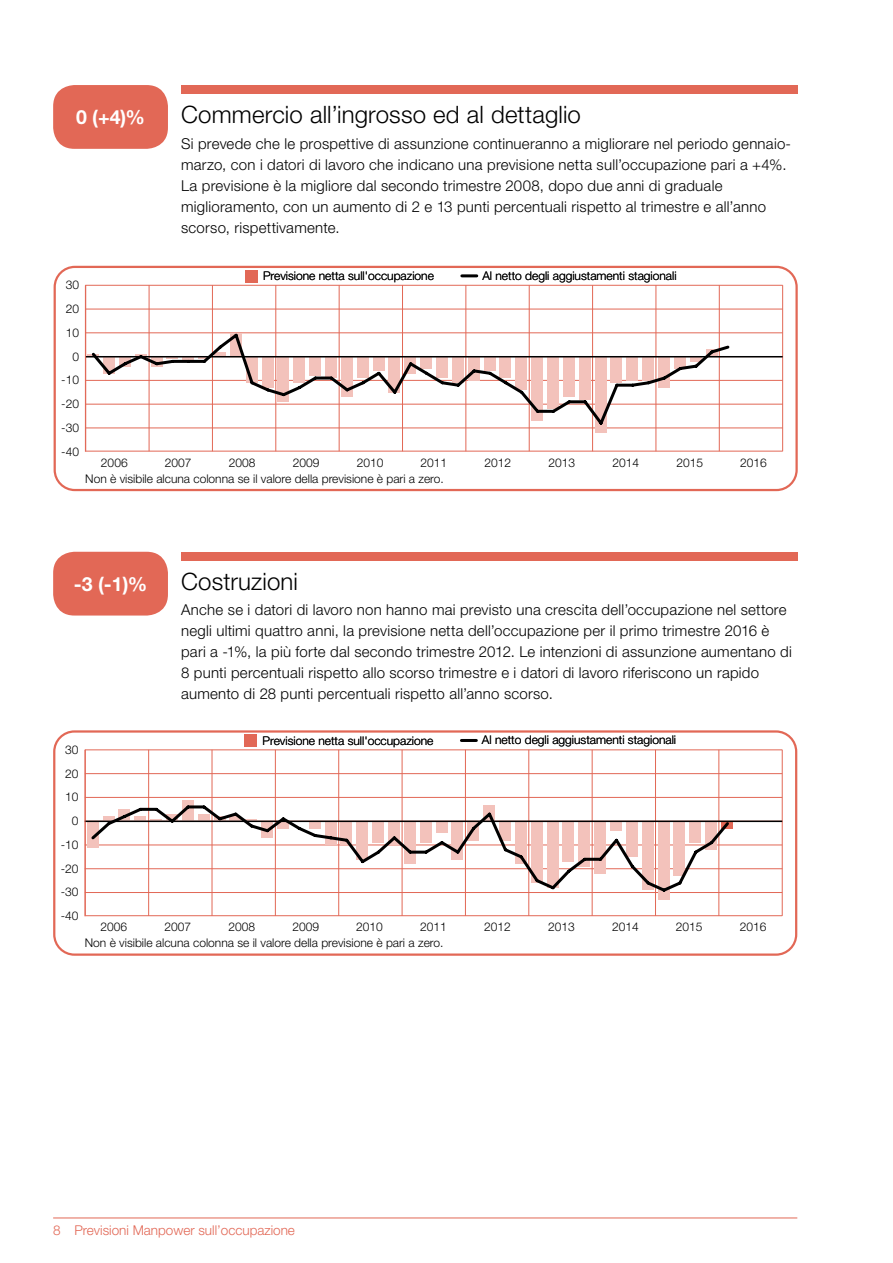
<style>
.page{position:relative;width:893px;height:1263px;background:#fff}
.page>*{position:absolute;margin:0;border:0;box-sizing:border-box;transform-origin:0 0}
.t1{font:300 24px "Helvetica Neue LT Std";letter-spacing:.005em;color:#000}
.t2{font:700 19.5px "Helvetica Neue LT Std";color:#fff}
.t3{font:300 15px/21px "Helvetica Neue LT Std";letter-spacing:.015em;color:#000}
.t4{font:300 13.5px "Helvetica Neue LT Std";color:#e26856}
.t5{font:300 12px/23.7px "Helvetica Neue LT Std";color:#000;text-align:right}
</style>
<div class="page">
<hr style="left:53px;top:1217px;width:744px;height:1px;background:#e26856">
<svg style="left:54px;top:266px;width:744px;height:225px"></svg>
<svg style="left:53px;top:730px;width:744px;height:226px"></svg>
<div style="left:181px;top:85px;width:617px;height:9px;background:#e26856"></div>
<div style="left:181px;top:552px;width:617px;height:8px;background:#e26856"></div>
<div style="left:53px;top:85px;width:115px;height:64px;background:#e26856;border-radius:21px"></div>
<div style="left:53px;top:552px;width:115px;height:63px;background:#e26856;border-radius:21px"></div>
<h2 class="t2" style="left:76px;top:105px;width:71px">0 (+4)%</h2>
<p class="t5" style="left:61px;top:273px;width:19px">30<br>20<br>10<br>0 -10 -20 -30 -40</p>
<h1 class="t1" style="left:181px;top:100px;width:401px">Commercio all’ingrosso ed al dettaglio</h1>
<p class="t3" style="left:181px;top:133px;width:611px">Si prevede che le prospettive di assunzione continueranno a migliorare nel periodo gennaio&shy;marzo, con i datori di lavoro che indicano una previsione netta sull’occupazione pari a +4%.<br>La previsione è la migliore dal secondo trimestre 2008, dopo due anni di graduale miglioramento, con un aumento di 2 e 13 punti percentuali rispetto al trimestre e all’anno scorso, rispettivamente.</p>
<p class="t5" style="left:263px;top:264px;width:172px">Previsione netta sull'occupazione</p>
<p class="t5" style="left:482px;top:263px;width:196px">Al netto degli aggiustamenti stagionali</p>
<p class="t5" style="left:101px;top:450px;width:28px">2006</p>
<p class="t5" style="left:165px;top:450px;width:28px">2007</p>
<p class="t5" style="left:229px;top:450px;width:28px">2008</p>
<p class="t5" style="left:293px;top:450px;width:28px">2009</p>
<p class="t5" style="left:357px;top:450px;width:28px">2010</p>
<p class="t5" style="left:421px;top:450px;width:28px">2011</p>
<p class="t5" style="left:485px;top:450px;width:28px">2012</p>
<p class="t5" style="left:548px;top:450px;width:28px">2013</p>
<p class="t5" style="left:612px;top:450px;width:28px">2014</p>
<p class="t5" style="left:676px;top:450px;width:28px">2015</p>
<p class="t5" style="left:740px;top:450px;width:28px">2016</p>
<p class="t5" style="left:85px;top:466px;width:360px">Non è visibile alcuna colonna se il valore della previsione è pari a zero.</p>
<h2 class="t2" style="left:74px;top:572px;width:75px">-3 (-1)%</h2>
<p class="t5" style="left:61px;top:737px;width:19px">30<br>20<br>10<br>0 -10 -20 -30 -40</p>
<h1 class="t1" style="left:181px;top:567px;width:118px">Costruzioni</h1>
<p class="t3" style="left:181px;top:599px;width:612px">Anche se i datori di lavoro non hanno mai previsto una crescita dell’occupazione nel settore negli ultimi quattro anni, la previsione netta dell’occupazione per il primo trimestre 2016 è pari a -1%, la più forte dal secondo trimestre 2012. Le intenzioni di assunzione aumentano di 8 punti percentuali rispetto allo scorso trimestre e i datori di lavoro riferiscono un rapido aumento di 28 punti percentuali rispetto all’anno scorso.</p>
<p class="t5" style="left:263px;top:728px;width:172px">Previsione netta sull'occupazione</p>
<p class="t5" style="left:482px;top:728px;width:196px">Al netto degli aggiustamenti stagionali</p>
<p class="t5" style="left:101px;top:915px;width:28px">2006</p>
<p class="t5" style="left:164px;top:915px;width:28px">2007</p>
<p class="t5" style="left:228px;top:915px;width:28px">2008</p>
<p class="t5" style="left:292px;top:915px;width:28px">2009</p>
<p class="t5" style="left:356px;top:915px;width:28px">2010</p>
<p class="t5" style="left:420px;top:915px;width:28px">2011</p>
<p class="t5" style="left:484px;top:915px;width:28px">2012</p>
<p class="t5" style="left:548px;top:915px;width:28px">2013</p>
<p class="t5" style="left:612px;top:915px;width:28px">2014</p>
<p class="t5" style="left:676px;top:915px;width:28px">2015</p>
<p class="t5" style="left:740px;top:915px;width:28px">2016</p>
<p class="t5" style="left:85px;top:931px;width:360px">Non è visibile alcuna colonna se il valore della previsione è pari a zero.</p>
<p class="t4" style="left:53px;top:1222px;width:243px">8 Previsioni Manpower sull’occupazione</p>
</div>
